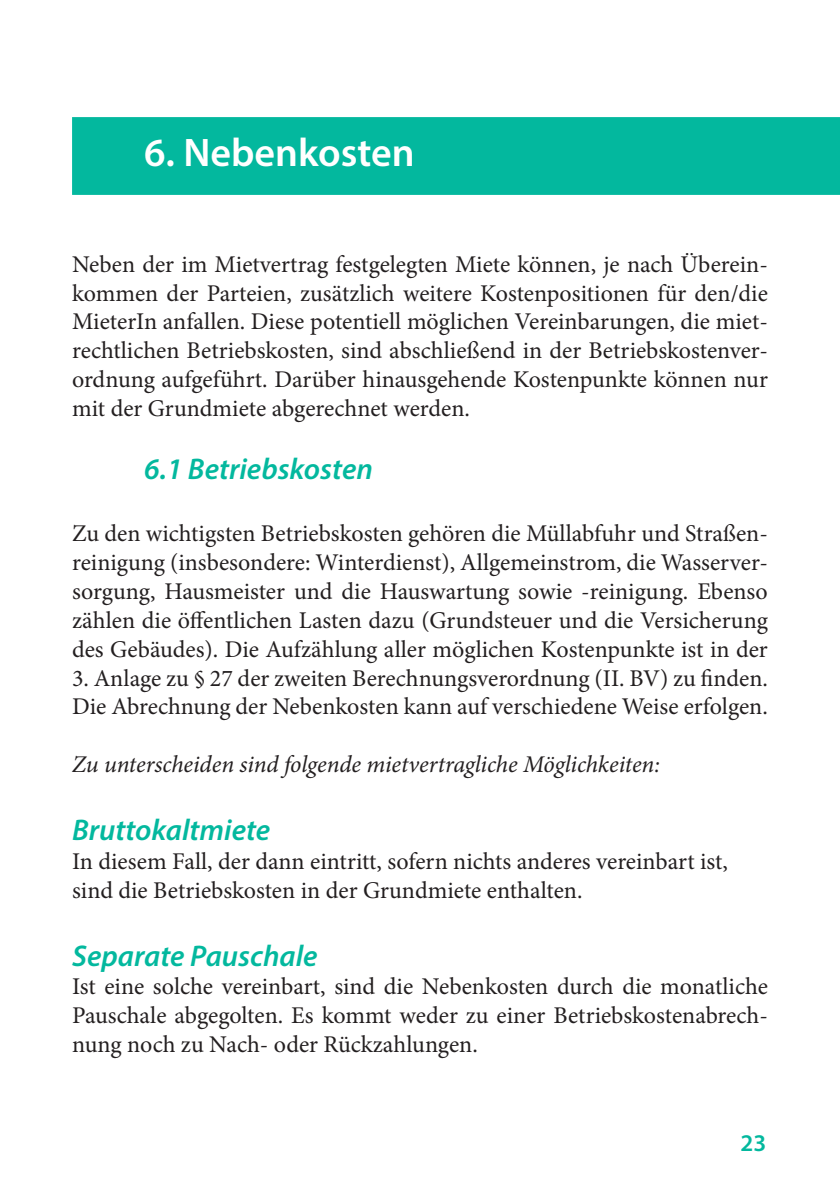
<style>
.page{position:relative;width:840px;height:1191px;background:#fff}
.page>*{position:absolute;margin:0;border:0;box-sizing:border-box;transform-origin:0 0}
.t1{font:600 40px "Myriad Pro";color:#fff}
.t2{font:italic 600 30px "Myriad Pro";color:#03b89e}
.t3{font:24px/28.8px "Minion Pro";color:#231f20;text-align:justify}
.t4{font:italic 24px "Minion Pro";letter-spacing:-.005em;color:#231f20}
.t5{font:600 24px "Myriad Pro";color:#03b89e}
</style>
<div class="page">
<div style="left:72px;top:117px;width:767px;height:78px;background:#03b89e"></div>
<h1 class="t1" style="left:144px;top:127px;width:272px">6. Nebenkosten</h1>
<p class="t3" style="left:72px;top:250px;width:697px">Neben der im Mietvertrag festgelegten Miete können, je nach Überein&shy;kommen der Parteien, zusätzlich weitere Kostenpositionen für den/die MieterIn anfallen. Diese potentiell möglichen Vereinbarungen, die miet&shy;rechtlichen Betriebskosten, sind abschließend in der Betriebskostenver&shy;ordnung aufgeführt. Darüber hinausgehende Kostenpunkte können nur mit der Grundmiete abgerechnet werden.</p>
<p class="t2" style="left:144px;top:449px;width:230px">6.1 Betriebskosten</p>
<p class="t3" style="left:72px;top:519px;width:697px">Zu den wichtigsten Betriebskosten gehören die Müllabfuhr und Straßen&shy;reinigung (insbesondere: Winterdienst), Allgemeinstrom, die Wasserver&shy;sorgung, Hausmeister und die Hauswartung sowie -reinigung. Ebenso zählen die öffentlichen Lasten dazu (Grundsteuer und die Versicherung des Gebäudes). Die Aufzählung aller möglichen Kostenpunkte ist in der</p>
<p class="t3" style="left:72px;top:663px;width:697px">3. Anlage zu § 27 der zweiten Berechnungsverordnung (II. BV) zu finden.<br>Die Abrechnung der Nebenkosten kann auf verschiedene Weise erfolgen.</p>
<p class="t4" style="left:72px;top:748px;width:589px">Zu unterscheiden sind folgende mietvertragliche Möglichkeiten:</p>
<p class="t2" style="left:72px;top:811px;width:200px">Bruttokaltmiete</p>
<p class="t3" style="left:72px;top:847px;width:657px">In diesem Fall, der dann eintritt, sofern nichts anderes vereinbart ist, sind die Betriebskosten in der Grundmiete enthalten.</p>
<p class="t2" style="left:72px;top:936px;width:247px">Separate Pauschale</p>
<p class="t3" style="left:72px;top:972px;width:697px">Ist eine solche vereinbart, sind die Nebenkosten durch die monatliche Pauschale abgegolten. Es kommt weder zu einer Betriebskostenabrech&shy;nung noch zu Nach- oder Rückzahlungen.</p>
<p class="t5" style="left:740px;top:1127px;width:27px">23</p>
</div>
